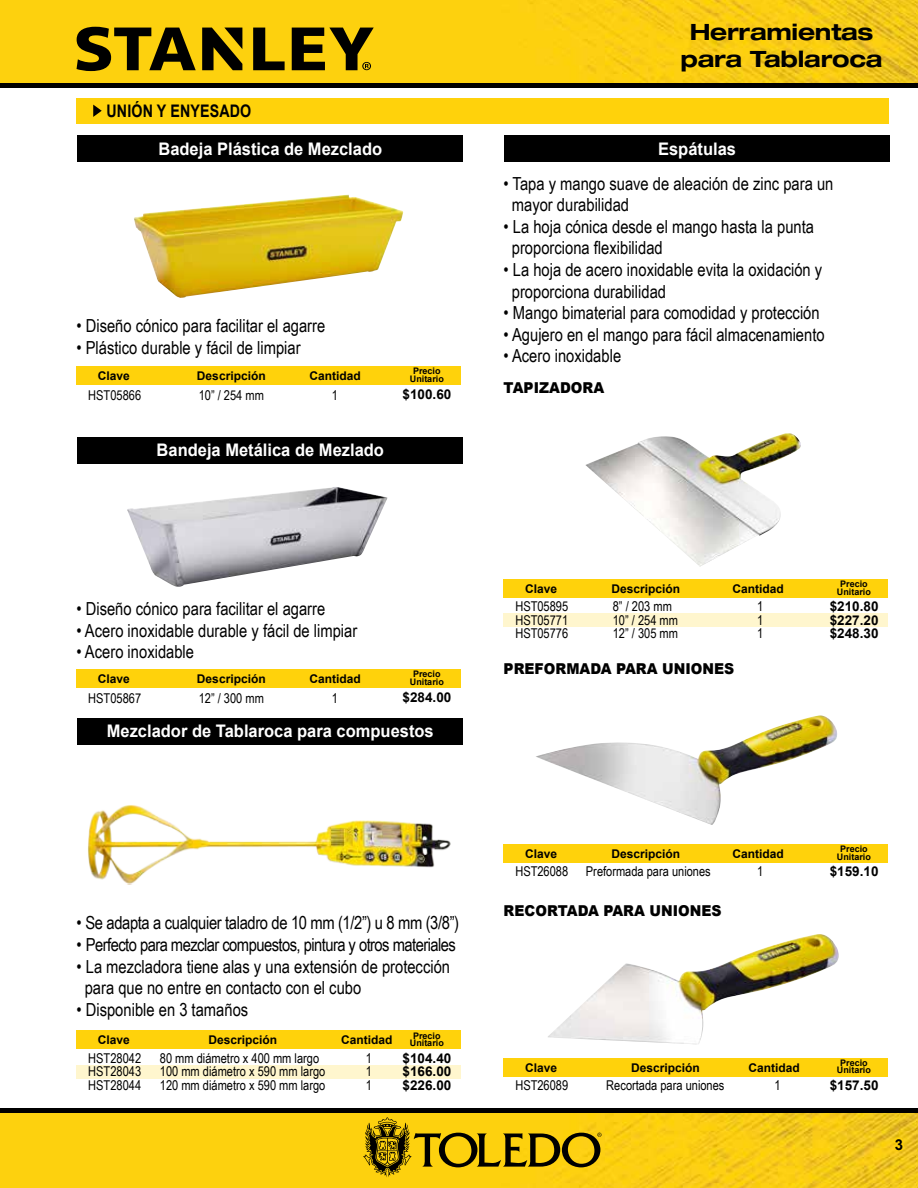
<style>
.page{position:relative;width:918px;height:1188px;background:#fff}
.page>*{position:absolute;margin:0;border:0;box-sizing:border-box;transform-origin:0 0}
.t1{font:700 expanded 22.5px/27px "Helvetica Neue";letter-spacing:-.01em;color:#000;text-align:center}
.t2{font:18px/21.6px "Arial Narrow";color:#000}
.t3{font:18px "Arial Narrow";letter-spacing:-.03em;color:#000}
.t4{font:18px "Arial Narrow";letter-spacing:-.02em;color:#000}
.t5{font:700 17.4px "Arial";color:#fff;scale:.95 1}
.t6{font:700 17.4px "Arial";letter-spacing:.01em;color:#000;scale:.82 1}
.t7{font:900 15px "Arial";color:#000;scale:.93 1}
.t8{font:700 15px "Arial";color:#000}
.t9{font:13.5px/13.5px "Arial Narrow";color:#000;text-align:justify}
.t10{font:700 13.5px/13.5px "Arial";color:#000;text-align:justify}
.t11{font:700 12px "Arial";color:#000}
.t12{font:700 9px/7.5px "Arial";color:#000;text-align:center}
</style>
<div class="page">
<img style="left:0;top:1113px;width:918px;height:75px">
<img style="left:0;top:0;width:918px;height:84px">
<hr style="left:0;top:84px;width:918px;height:4px;background:#000">
<div style="left:0;top:1108px;width:918px;height:5px;background:#000"></div>
<svg style="left:892px;top:1135px;width:14px;height:18px"></svg>
<svg style="left:363px;top:1117px;width:239px;height:60px;background:#c19f0b"></svg>
<svg style="left:202px;top:28px;width:40px;height:42px;background:#554604"></svg>
<svg style="left:253px;top:28px;width:32px;height:42px"></svg>
<svg style="left:77px;top:27px;width:119px;height:44px;background:#7b6506"></svg>
<svg style="left:292px;top:28px;width:82px;height:42px;background:#786306"></svg>
<div style="left:77px;top:1065px;width:384px;height:13px;background:#fff6ce"></div>
<div style="left:504px;top:614px;width:384px;height:13px;background:#fff6ce"></div>
<div style="left:77px;top:136px;width:386px;height:26px;background:#000"></div>
<div style="left:504px;top:136px;width:385px;height:26px;background:#000"></div>
<div style="left:77px;top:437px;width:386px;height:26px;background:#000"></div>
<div style="left:77px;top:719px;width:386px;height:26px;background:#000"></div>
<div style="left:77px;top:98px;width:812px;height:25px;background:#ffd20b"></div>
<div style="left:77px;top:367px;width:384px;height:18px;background:#ffd20b"></div>
<div style="left:77px;top:670px;width:384px;height:18px;background:#ffd20b"></div>
<div style="left:77px;top:1031px;width:384px;height:18px;background:#ffd20b"></div>
<div style="left:504px;top:579px;width:384px;height:19px;background:#ffd20b"></div>
<div style="left:504px;top:844px;width:384px;height:18px;background:#ffd20b"></div>
<svg style="left:93px;top:105px;width:9px;height:12px"></svg>
<div style="left:504px;top:1058px;width:384px;height:18px;background:#ffd20b"></div>
<img style="left:134px;top:195px;width:269px;height:103px">
<img style="left:127px;top:487px;width:261px;height:100px">
<img style="left:585px;top:433px;width:216px;height:134px">
<img style="left:88px;top:805px;width:363px;height:80px">
<img style="left:536px;top:715px;width:301px;height:110px">
<img style="left:548px;top:934px;width:291px;height:110px">
<p class="t6" style="left:107px;top:99px;width:178px">UNIÓN Y ENYESADO</p>
<p class="t1" style="left:680px;top:18px;width:204px">Herramientas para Tablaroca</p>
<p class="t5" style="left:158px;top:137px;width:237px">Badeja Plástica de Mezclado</p>
<p class="t5" style="left:658px;top:137px;width:84px">Espátulas</p>
<p class="t2" style="left:77px;top:314px;width:250px">• Diseño cónico para facilitar el agarre</p>
<p class="t2" style="left:77px;top:336px;width:226px">• Plástico durable y fácil de limpiar</p>
<p class="t11" style="left:98px;top:368px;width:34px">Clave</p>
<p class="t11" style="left:197px;top:368px;width:70px">Descripción</p>
<p class="t11" style="left:309px;top:368px;width:53px">Cantidad</p>
<p class="t12" style="left:410px;top:368px;width:36px">Precio<br>Unitario</p>
<p class="t9" style="left:88px;top:388px;width:54px">HST05866</p>
<p class="t9" style="left:199px;top:388px;width:67px">10” / 254 mm</p>
<p class="t9" style="left:332px;top:388px;width:8px">1</p>
<p class="t10" style="left:403px;top:388px;width:50px">$100.60</p>
<p class="t2" style="left:512px;top:172px;width:323px;text-indent:-8px">• Tapa y mango suave de aleación de zinc para un mayor durabilidad</p>
<p class="t2" style="left:512px;top:215px;width:304px;text-indent:-8px">• La hoja cónica desde el mango hasta la punta proporciona flexibilidad</p>
<p class="t2" style="left:512px;top:258px;width:312px;text-indent:-8px">• La hoja de acero inoxidable evita la oxidación y proporciona durabilidad</p>
<p class="t2" style="left:504px;top:301px;width:318px">• Mango bimaterial para comodidad y protección</p>
<p class="t2" style="left:504px;top:323px;width:323px">• Agujero en el mango para fácil almacenamiento</p>
<p class="t2" style="left:504px;top:345px;width:119px">• Acero inoxidable</p>
<p class="t7" style="left:504px;top:377px;width:110px">TAPIZADORA</p>
<p class="t5" style="left:157px;top:438px;width:241px">Bandeja Metálica de Mezlado</p>
<p class="t2" style="left:77px;top:597px;width:250px">• Diseño cónico para facilitar el agarre</p>
<p class="t2" style="left:77px;top:619px;width:282px">• Acero inoxidable durable y fácil de limpiar</p>
<p class="t2" style="left:77px;top:641px;width:119px">• Acero inoxidable</p>
<p class="t11" style="left:98px;top:671px;width:34px">Clave</p>
<p class="t11" style="left:197px;top:671px;width:70px">Descripción</p>
<p class="t11" style="left:309px;top:671px;width:53px">Cantidad</p>
<p class="t12" style="left:410px;top:671px;width:36px">Precio<br>Unitario</p>
<p class="t9" style="left:88px;top:691px;width:54px">HST05867</p>
<p class="t9" style="left:199px;top:691px;width:67px">12” / 300 mm</p>
<p class="t9" style="left:332px;top:691px;width:8px">1</p>
<p class="t10" style="left:403px;top:691px;width:50px">$284.00</p>
<p class="t5" style="left:107px;top:720px;width:346px">Mezclador de Tablaroca para compuestos</p>
<p class="t4" style="left:77px;top:910px;width:384px">• Se adapta a cualquier taladro de 10 mm (1/2”) u 8 mm (3/8”)</p>
<p class="t3" style="left:77px;top:931px;width:381px">• Perfecto para mezclar compuestos, pintura y otros materiales</p>
<p class="t2" style="left:85px;top:955px;width:367px;text-indent:-8px">• La mezcladora tiene alas y una extensión de protección para que no entre en contacto con el cubo</p>
<p class="t2" style="left:77px;top:998px;width:173px">• Disponible en 3 tamaños</p>
<p class="t11" style="left:98px;top:1032px;width:34px">Clave</p>
<p class="t9" style="left:88px;top:1051px;width:54px">HST28042<br>HST28043<br>HST28044</p>
<p class="t11" style="left:208px;top:1032px;width:70px">Descripción</p>
<p class="t9" style="left:160px;top:1051px;width:167px;text-align:left">80 mm diámetro x 400 mm largo<br>100 mm diámetro x 590 mm largo<br>120 mm diámetro x 590 mm largo</p>
<p class="t11" style="left:341px;top:1032px;width:53px">Cantidad</p>
<p class="t9" style="left:366px;top:1051px;width:8px">1<br>1<br>1</p>
<p class="t12" style="left:410px;top:1032px;width:36px">Precio<br>Unitario</p>
<p class="t10" style="left:403px;top:1052px;width:50px">$104.40 $166.00 $226.00</p>
<p class="t11" style="left:525px;top:581px;width:34px">Clave</p>
<p class="t11" style="left:611px;top:581px;width:70px">Descripción</p>
<p class="t11" style="left:732px;top:581px;width:53px">Cantidad</p>
<p class="t12" style="left:837px;top:580px;width:36px">Precio<br>Unitario</p>
<p class="t9" style="left:515px;top:599px;width:54px">HST05895<br>HST05771<br>HST05776</p>
<p class="t9" style="left:613px;top:599px;width:67px;text-align:left">8” / 203 mm<br>10” / 254 mm<br>12” / 305 mm</p>
<p class="t9" style="left:757px;top:599px;width:8px">1<br>1<br>1</p>
<p class="t10" style="left:830px;top:600px;width:50px">$210.80 $227.20 $248.30</p>
<p class="t7" style="left:504px;top:658px;width:250px">PREFORMADA PARA UNIONES</p>
<p class="t11" style="left:525px;top:846px;width:34px">Clave</p>
<p class="t11" style="left:611px;top:846px;width:70px">Descripción</p>
<p class="t11" style="left:732px;top:846px;width:53px">Cantidad</p>
<p class="t12" style="left:837px;top:845px;width:36px">Precio<br>Unitario</p>
<p class="t9" style="left:515px;top:864px;width:54px">HST26088</p>
<p class="t9" style="left:586px;top:864px;width:126px">Preformada para uniones</p>
<p class="t9" style="left:757px;top:864px;width:8px">1</p>
<p class="t10" style="left:830px;top:865px;width:50px">$159.10</p>
<p class="t7" style="left:504px;top:900px;width:236px">RECORTADA PARA UNIONES</p>
<p class="t11" style="left:525px;top:1059px;width:34px">Clave</p>
<p class="t11" style="left:631px;top:1059px;width:70px">Descripción</p>
<p class="t11" style="left:748px;top:1059px;width:53px">Cantidad</p>
<p class="t12" style="left:837px;top:1059px;width:36px">Precio<br>Unitario</p>
<p class="t9" style="left:515px;top:1078px;width:54px">HST26089</p>
<p class="t9" style="left:606px;top:1078px;width:120px">Recortada para uniones</p>
<p class="t9" style="left:775px;top:1078px;width:8px">1</p>
<p class="t10" style="left:830px;top:1079px;width:50px">$157.50</p>
<p class="t8" style="left:895px;top:1134px;width:10px">3</p>
</div>
